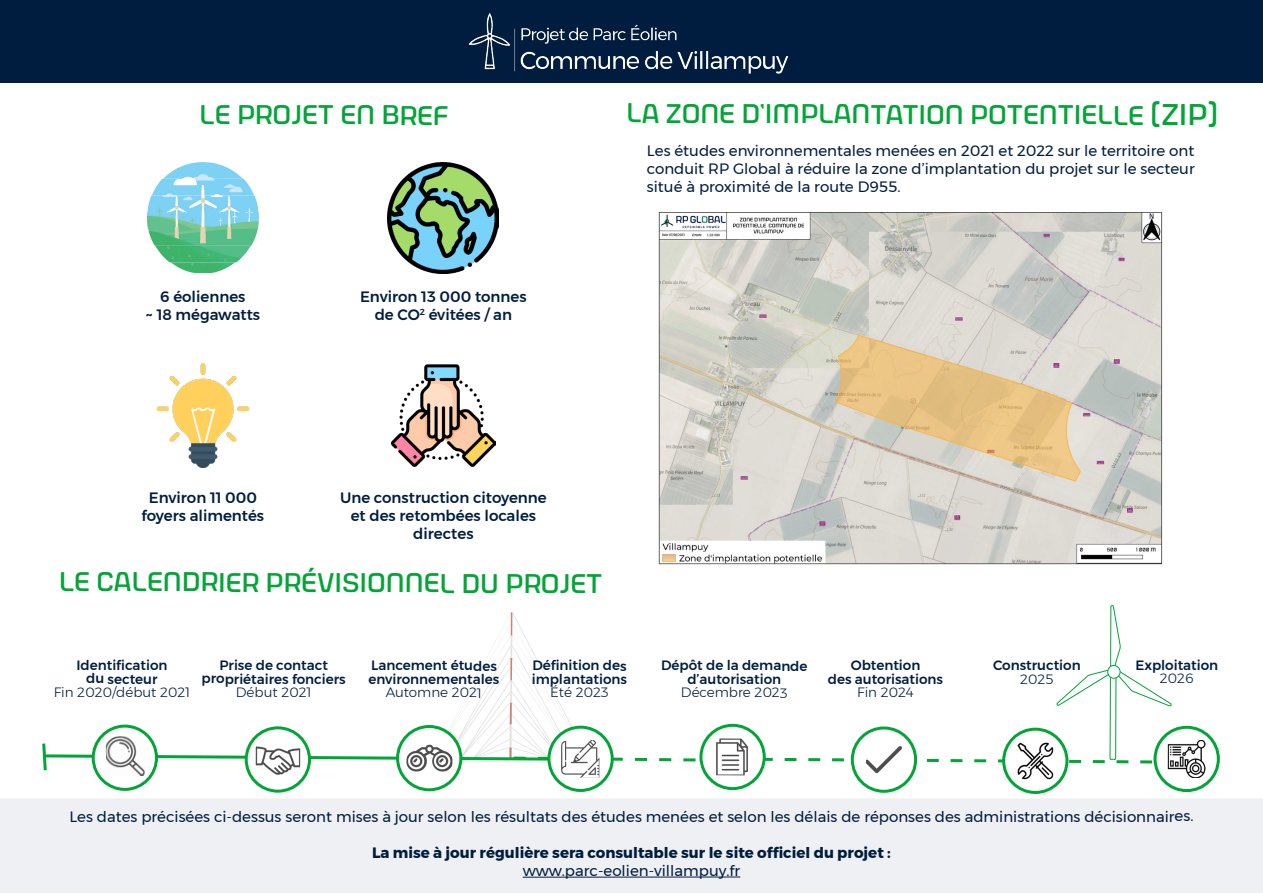
<style>
.page{position:relative;width:1263px;height:893px;background:#fff}
.page>*{position:absolute;margin:0;border:0;box-sizing:border-box;transform-origin:0 0}
.t1{font:27px "Northlane One";letter-spacing:-.005em;color:#03a438}
.t2{font:15px/18px "Montserrat";color:#001d3f;text-align:justify}
.t3{font:500 15px/18px "Montserrat";color:#001d3f;text-align:center}
.t4{font:700 15px "Montserrat";color:#001d3f}
.t5{font:500 13.5px/13.5px "Montserrat";letter-spacing:-.005em;color:#001d3f;text-align:center}
.t6{font:300 13.5px "Montserrat";letter-spacing:-.005em;color:#001d3f}
.s1{font-size:30px}
</style>
<div class="page">
<div style="left:0;top:799px;width:1263px;height:94px;background:#eff0f3"></div>
<hr style="left:523px;top:877px;width:217px;height:1px;background:#001d3f">
<svg style="left:710px;top:605px;width:462px;height:160px"></svg>
<svg style="left:1003px;top:729px;width:64px;height:63px"></svg>
<div style="left:1002px;top:728px;width:66px;height:66px;border:3px solid #03a438;border-radius:50%"></div>
<img style="left:1016px;top:742px;width:38px;height:38px">
<svg style="left:1155px;top:727px;width:63px;height:64px"></svg>
<div style="left:1153px;top:726px;width:67px;height:66px;border:3px solid #03a438;border-radius:50%"></div>
<img style="left:1167px;top:740px;width:39px;height:38px">
<div style="left:852px;top:728px;width:64px;height:63px;background:#fff;border-radius:50%"></div>
<div style="left:851px;top:726px;width:66px;height:67px;border:3px solid #03a438;border-radius:50%"></div>
<img style="left:866px;top:746px;width:36px;height:28px">
<svg style="left:701px;top:725px;width:63px;height:64px"></svg>
<div style="left:699px;top:724px;width:67px;height:66px;border:3px solid #03a438;border-radius:50%"></div>
<img style="left:713px;top:738px;width:37px;height:37px">
<svg style="left:549px;top:727px;width:63px;height:63px"></svg>
<img style="left:561px;top:773px;width:38px;height:5px">
<svg style="left:397px;top:726px;width:64px;height:64px"></svg>
<div style="left:396px;top:725px;width:66px;height:66px;border:3px solid #03a438;border-radius:50%"></div>
<svg style="left:246px;top:728px;width:64px;height:63px"></svg>
<div style="left:245px;top:726px;width:66px;height:67px;border:3px solid #03a438;border-radius:50%"></div>
<img style="left:256px;top:773px;width:44px;height:2px">
<svg style="left:93px;top:726px;width:64px;height:64px"></svg>
<img style="left:106px;top:773px;width:39px;height:4px">
<svg style="left:42px;top:612px;width:654px;height:161px"></svg>
<div style="left:0;top:0;width:1263px;height:83px;background:#001d3f"></div>
<img style="left:658px;top:212px;width:505px;height:353px">
<img style="left:162px;top:162px;width:82px;height:17px">
<img style="left:147px;top:179px;width:111px;height:67px">
<img style="left:155px;top:246px;width:96px;height:17px">
<img style="left:171px;top:263px;width:63px;height:10px">
<img style="left:388px;top:162px;width:111px;height:111px">
<img style="left:156px;top:363px;width:94px;height:105px">
<img style="left:391px;top:364px;width:105px;height:103px">
<img style="left:468px;top:13px;width:321px;height:61px">
<h1 class="t1" style="left:199px;top:100px;width:251px">LE PROJET EN BREF</h1>
<h1 class="t1" style="left:626px;top:99px;width:594px">LA ZONE D’IMPLANTATION POTENTIELLE <span class="s1">(ZIP)</span></h1>
<p class="t2" style="left:647px;top:142px;width:549px">Les études environnementales menées en 2021 et 2022 sur le territoire ont conduit RP Global à réduire la zone d’implantation du projet sur le secteur situé à proximité de la route D955.</p>
<p class="t3" style="left:145px;top:288px;width:116px">6 éoliennes<br>~ 18 mégawatts</p>
<p class="t3" style="left:360px;top:288px;width:168px">Environ 13 000 tonnes de CO<sup>2</sup> évitées / an</p>
<p class="t3" style="left:142px;top:488px;width:124px">Environ 11 000 foyers alimentés</p>
<p class="t3" style="left:340px;top:488px;width:208px">Une construction citoyenne et des retombées locales directes</p>
<h1 class="t1" style="left:59px;top:568px;width:545px">LE CALENDRIER PRÉVISIONNEL DU PROJET</h1>
<p class="t5" style="left:76px;top:658px;width:93px">Identification du secteur</p>
<p class="t6" style="left:54px;top:682px;width:138px">Fin 2020/début 2021</p>
<p class="t5" style="left:202px;top:659px;width:146px">Prise de contact propriétaires fonciers</p>
<p class="t6" style="left:236px;top:682px;width:77px">Début 2021</p>
<p class="t5" style="left:368px;top:659px;width:133px;text-align:left">Lancement études environnementales</p>
<p class="t6" style="left:386px;top:682px;width:97px">Automne 2021</p>
<p class="t5" style="left:532px;top:659px;width:97px;text-align:left">Définition des implantations</p>
<p class="t6" style="left:550px;top:682px;width:60px">Été 2023</p>
<p class="t5" style="left:661px;top:659px;width:148px">Dépôt de la demande d’autorisation</p>
<p class="t6" style="left:681px;top:682px;width:108px">Décembre 2023</p>
<p class="t5" style="left:828px;top:659px;width:117px">Obtention<br>des autorisations</p>
<p class="t6" style="left:857px;top:682px;width:58px">Fin 2024</p>
<p class="t5" style="left:993px;top:658px;width:89px">Construction</p>
<p class="t6" style="left:1020px;top:669px;width:35px">2025</p>
<p class="t5" style="left:1135px;top:658px;width:84px">Exploitation</p>
<p class="t6" style="left:1160px;top:668px;width:35px">2026</p>
<p class="t2" style="left:69px;top:807px;width:1125px">Les dates précisées ci-dessus seront mises à jour selon les résultats des études menées et selon les délais de réponses des administrations décisionnaires.</p>
<p class="t4" style="left:372px;top:841px;width:520px">La mise à jour régulière sera consultable sur le site officiel du projet :</p>
<p class="t2" style="left:523px;top:861px;width:219px">www.parc-eolien-villampuy.fr</p>
</div>
